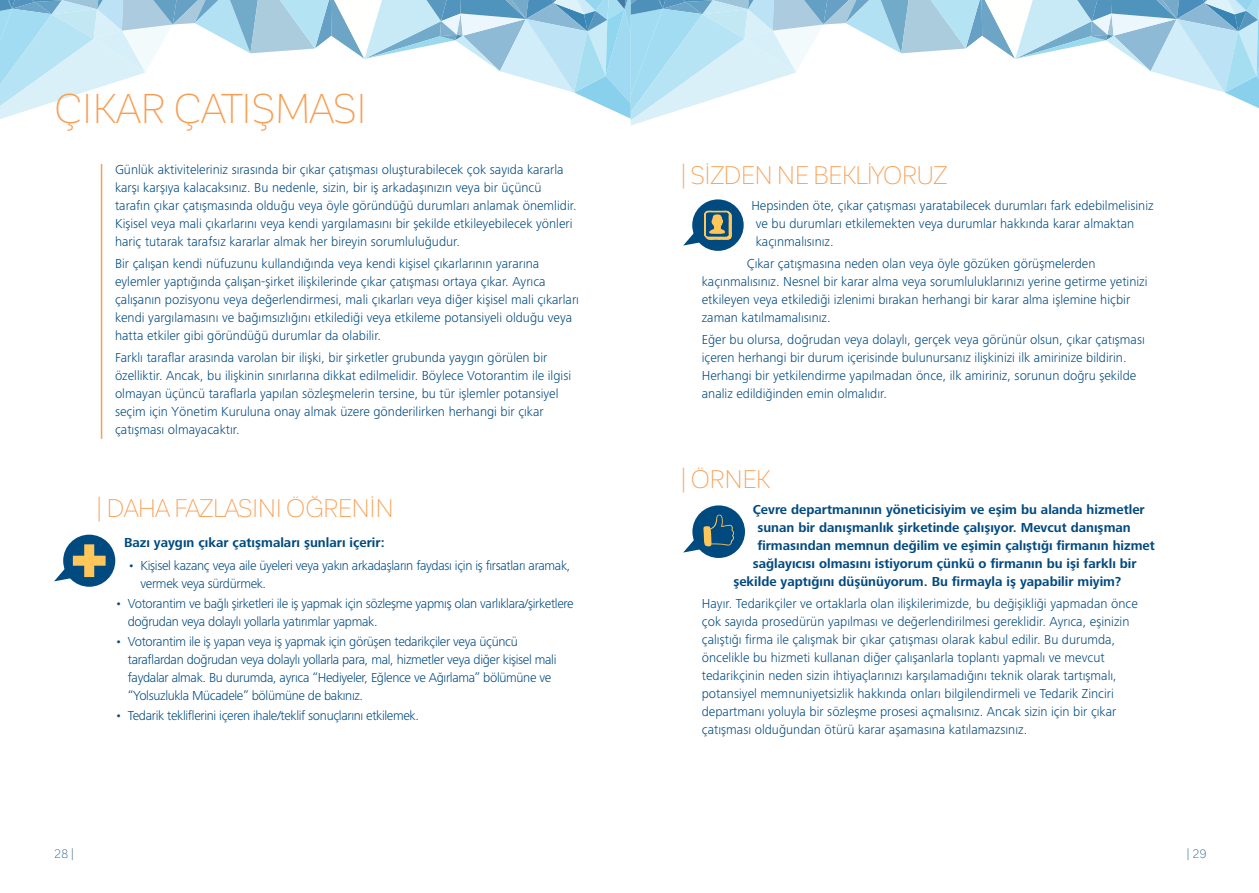
<style>
.page{position:relative;width:1259px;height:893px;background:#fff}
.page>*{position:absolute;margin:0;border:0;box-sizing:border-box;transform-origin:0 0}
.t1{font:300 40.95px "Corporative Sans";letter-spacing:.005em;color:#f89e53}
.t2{font:300 25.05px "Corporative Sans";letter-spacing:-.02em;color:#f89e53}
.t3{font:300 13.5px/18px "Frutiger Next LTCYR";color:#004a80}
.t4{font:300 13.5px/18px "Frutiger Next LTCYR";letter-spacing:-.025em;color:#004a80}
.t5{font:700 13.5px "Frutiger Next LTCYR";color:#004a80}
.t6{font:300 12px "Corporative Sans";color:#004a80}
</style>
<div class="page">
<svg style="left:0;top:0;width:1259px;height:126px"></svg>
<hr style="left:101px;top:164px;width:1px;height:275px;background:#f89e53">
<svg style="left:54px;top:566px;width:16px;height:15px"></svg>
<div style="left:63px;top:535px;width:52px;height:52px;background:#004a80;border-radius:50%"></div>
<div style="left:84px;top:544px;width:10px;height:33px;background:#ffc75a"></div>
<div style="left:73px;top:556px;width:33px;height:10px;background:#ffc75a"></div>
<div style="left:692px;top:505px;width:53px;height:53px;background:#004a80;border-radius:50%"></div>
<svg style="left:683px;top:514px;width:51px;height:39px"></svg>
<div style="left:692px;top:199px;width:51px;height:52px;background:#004a80;border-radius:50%"></div>
<svg style="left:683px;top:208px;width:49px;height:38px"></svg>
<h1 class="t1" style="left:55px;top:87px;width:314px">ÇIKAR ÇATIŞMASI</h1>
<p class="t3" style="left:115px;top:160px;width:463px">Günlük aktiviteleriniz sırasında bir çıkar çatışması oluşturabilecek çok sayıda kararla karşı karşıya kalacaksınız. Bu nedenle, sizin, bir iş arkadaşınızın veya bir üçüncü tarafın çıkar çatışmasında olduğu veya öyle göründüğü durumları anlamak önemlidir.<br>Kişisel veya mali çıkarlarını veya kendi yargılamasını bir şekilde etkileyebilecek yönleri hariç tutarak tarafsız kararlar almak her bireyin sorumluluğudur.</p>
<p class="t3" style="left:115px;top:254px;width:465px">Bir çalışan kendi nüfuzunu kullandığında veya kendi kişisel çıkarlarının yararına eylemler yaptığında çalışan-şirket ilişkilerinde çıkar çatışması ortaya çıkar. Ayrıca çalışanın pozisyonu veya değerlendirmesi, mali çıkarları veya diğer kişisel mali çıkarları kendi yargılamasını ve bağımsızlığını etkilediği veya etkileme potansiyeli olduğu veya hatta etkiler gibi göründüğü durumlar da olabilir.</p>
<p class="t3" style="left:115px;top:349px;width:457px">Farklı taraflar arasında varolan bir ilişki, bir şirketler grubunda yaygın görülen bir özelliktir. Ancak, bu ilişkinin sınırlarına dikkat edilmelidir. Böylece Votorantim ile ilgisi olmayan üçüncü taraflarla yapılan sözleşmelerin tersine, bu tür işlemler potansiyel seçim için Yönetim Kuruluna onay almak üzere gönderilirken herhangi bir çıkar çatışması olmayacaktır.</p>
<h2 class="t2" style="left:96px;top:496px;width:299px">| DAHA FAZLASINI ÖĞRENİN</h2>
<p class="t5" style="left:124px;top:535px;width:262px">Bazı yaygın çıkar çatışmaları şunları içerir:</p>
<p class="t4" style="left:141px;top:556px;width:431px;text-indent:-13px">• Kişisel kazanç veya aile üyeleri veya yakın arkadaşların faydası için iş fırsatları aramak, vermek veya sürdürmek.</p>
<p class="t4" style="left:128px;top:594px;width:447px;text-indent:-13px">• Votorantim ve bağlı şirketleri ile iş yapmak için sözleşme yapmış olan varlıklara/şirketlere doğrudan veya dolaylı yollarla yatırımlar yapmak.</p>
<p class="t4" style="left:128px;top:632px;width:430px;text-indent:-13px">• Votorantim ile iş yapan veya iş yapmak için görüşen tedarikçiler veya üçüncü taraflardan doğrudan veya dolaylı yollarla para, mal, hizmetler veya diğer kişisel mali faydalar almak. Bu durumda, ayrıca “Hediyeler, Eğlence ve Ağırlama” bölümüne ve “Yolsuzlukla Mücadele” bölümüne de bakınız.</p>
<p class="t4" style="left:115px;top:706px;width:305px">• Tedarik tekliflerini içeren ihale/teklif sonuçlarını etkilemek.</p>
<h2 class="t2" style="left:680px;top:162px;width:269px">| SİZDEN NE BEKLİYORUZ</h2>
<p class="t3" style="left:756px;top:196px;width:399px;text-indent:-4px">Hepsinden öte, çıkar çatışması yaratabilecek durumları fark edebilmelisiniz ve bu durumları etkilemekten veya durumlar hakkında karar almaktan kaçınmalısınız.</p>
<p class="t3" style="left:702px;top:254px;width:447px;text-indent:45px">Çıkar çatışmasına neden olan veya öyle gözüken görüşmelerden kaçınmalısınız. Nesnel bir karar alma veya sorumluluklarınızı yerine getirme yetinizi etkileyen veya etkilediği izlenimi bırakan herhangi bir karar alma işlemine hiçbir zaman katılmamalısınız.</p>
<p class="t3" style="left:702px;top:331px;width:444px">Eğer bu olursa, doğrudan veya dolaylı, gerçek veya görünür olsun, çıkar çatışması içeren herhangi bir durum içerisinde bulunursanız ilişkinizi ilk amirinize bildirin.<br>Herhangi bir yetkilendirme yapılmadan önce, ilk amiriniz, sorunun doğru şekilde analiz edildiğinden emin olmalıdır.</p>
<h2 class="t2" style="left:680px;top:466px;width:92px">| ÖRNEK</h2>
<p class="t5" style="left:753px;top:501px;width:393px">Çevre departmanının yöneticisiyim ve eşim bu alanda hizmetler</p>
<p class="t5" style="left:757px;top:519px;width:375px">sunan bir danışmanlık şirketinde çalışıyor. Mevcut danışman</p>
<p class="t5" style="left:757px;top:537px;width:399px">firmasından memnun değilim ve eşimin çalıştığı firmanın hizmet</p>
<p class="t5" style="left:753px;top:555px;width:385px">sağlayıcısı olmasını istiyorum çünkü o firmanın bu işi farklı bir</p>
<p class="t5" style="left:733px;top:573px;width:389px">şekilde yaptığını düşünüyorum. Bu firmayla iş yapabilir miyim?</p>
<p class="t3" style="left:702px;top:594px;width:437px">Hayır. Tedarikçiler ve ortaklarla olan ilişkilerimizde, bu değişikliği yapmadan önce çok sayıda prosedürün yapılması ve değerlendirilmesi gereklidir. Ayrıca, eşinizin çalıştığı firma ile çalışmak bir çıkar çatışması olarak kabul edilir. Bu durumda, öncelikle bu hizmeti kullanan diğer çalışanlarla toplantı yapmalı ve mevcut tedarikçinin neden sizin ihtiyaçlarınızı karşılamadığını teknik olarak tartışmalı, potansiyel memnuniyetsizlik hakkında onları bilgilendirmeli ve Tedarik Zinciri departmanı yoluyla bir sözleşme prosesi açmalısınız. Ancak sizin için bir çıkar çatışması olduğundan ötürü karar aşamasına katılamazsınız.</p>
<p class="t6" style="left:54px;top:847px;width:22px">28|</p>
<p class="t6" style="left:1186px;top:847px;width:22px">|29</p>
</div>
